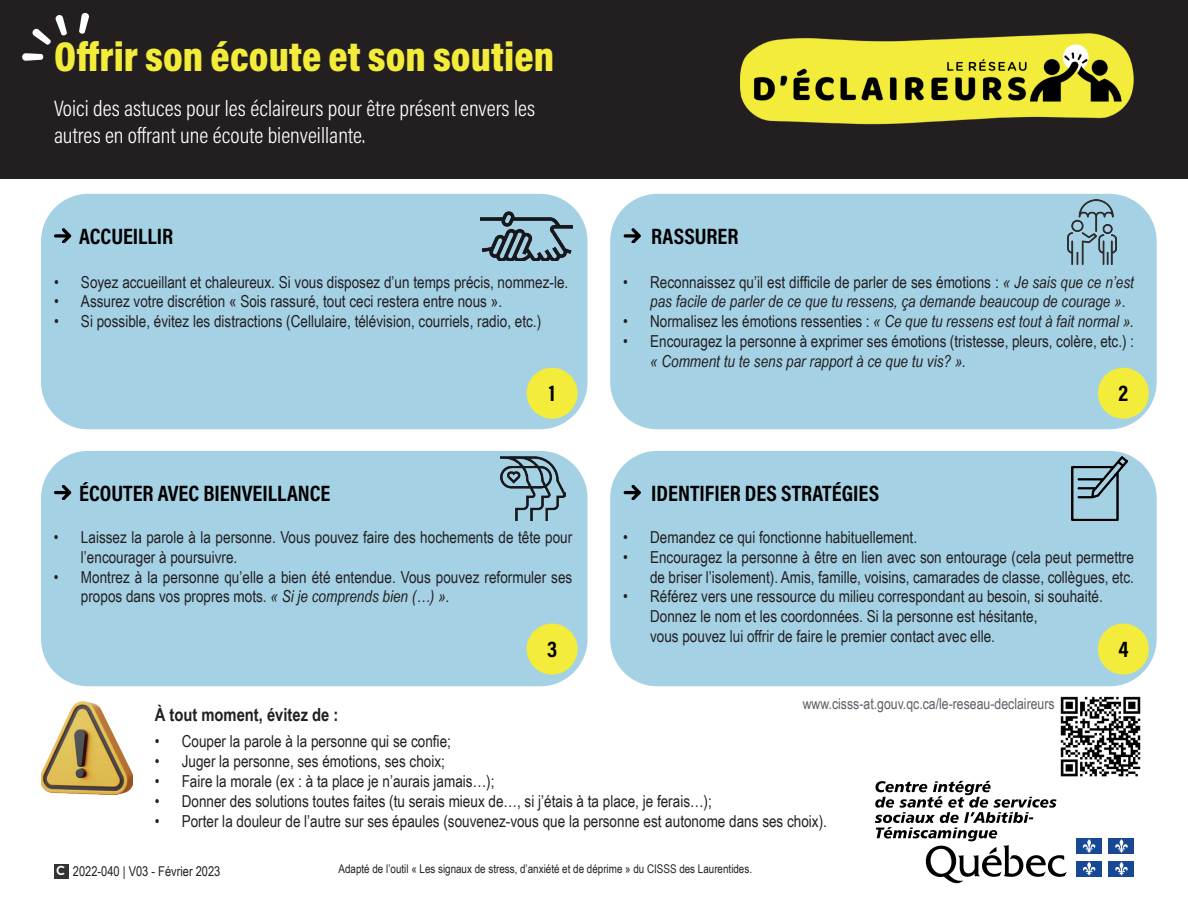
<style>
.page{position:relative;width:1188px;height:918px;background:#fff}
.page>*{position:absolute;margin:0;border:0;box-sizing:border-box;transform-origin:0 0}
.t1{font:42px "Acumin Variable Concept";color:#f3ec3a}
.t2{font:22.5px/27px "Acumin Variable Concept";color:#fff}
.t3{font:22.5px "Acumin Variable Concept";color:#000}
.t4{font:700 18px "Arial Narrow";color:#231f20}
.t5{font:16.5px/19.8px "Arial Narrow";color:#231f20}
.t6{font:italic 16.5px/19.8px "Arial Narrow";color:#231f20}
.t7{font:15px "Arial Narrow";color:#5b5f66}
.t8{font:13.5px "Arial Narrow";color:#231f20}
.t9{font:12px "Arial Narrow";color:#231f20}
.s1{font-style:normal}
.s2{font-style:italic}
.s3{font-family:"Baron Neue";font-weight:700;font-size:13.05px;color:#fff}
</style>
<div class="page">
<svg style="left:875px;top:781px;width:192px;height:103px"></svg>
<div style="left:1077px;top:838px;width:25px;height:16px;background:#174895"></div>
<svg style="left:1083px;top:839px;width:13px;height:14px"></svg>
<div style="left:1109px;top:838px;width:25px;height:16px;background:#184794"></div>
<svg style="left:1115px;top:839px;width:13px;height:14px"></svg>
<div style="left:1077px;top:861px;width:25px;height:15px;background:#174895"></div>
<svg style="left:1083px;top:862px;width:13px;height:14px"></svg>
<div style="left:1109px;top:861px;width:25px;height:15px;background:#174895"></div>
<svg style="left:1115px;top:862px;width:13px;height:14px"></svg>
<div style="left:54px;top:864px;width:14px;height:14px;background:#323332"></div>
<div style="left:0;top:0;width:1188px;height:179px;background:#231f20"></div>
<img style="left:741px;top:33px;width:393px;height:92px">
<div style="left:41px;top:194px;width:547px;height:235px;background:#a5d1e5;border-radius:47px"></div>
<div style="left:610px;top:451px;width:547px;height:235px;background:#a5d1e5;border-radius:47px"></div>
<div style="left:41px;top:451px;width:547px;height:235px;background:#a5d1e5;border-radius:47px"></div>
<div style="left:610px;top:194px;width:547px;height:235px;background:#a5d1e5;border-radius:47px"></div>
<svg style="left:22px;top:53px;width:21px;height:8px"></svg>
<svg style="left:32px;top:15px;width:35px;height:30px"></svg>
<svg style="left:79px;top:13px;width:10px;height:21px"></svg>
<svg style="left:54px;top:229px;width:17px;height:14px"></svg>
<svg style="left:624px;top:229px;width:17px;height:14px"></svg>
<svg style="left:54px;top:485px;width:17px;height:15px"></svg>
<svg style="left:624px;top:485px;width:17px;height:15px"></svg>
<img style="left:41px;top:702px;width:92px;height:92px">
<img style="left:481px;top:212px;width:91px;height:48px">
<img style="left:501px;top:456px;width:64px;height:65px">
<img style="left:1071px;top:456px;width:57px;height:65px">
<img style="left:1068px;top:200px;width:48px;height:65px">
<div style="left:527px;top:368px;width:51px;height:51px;background:#f3ec3a;border-radius:50%"></div>
<div style="left:527px;top:624px;width:51px;height:51px;background:#f3ec3a;border-radius:50%"></div>
<div style="left:1098px;top:368px;width:51px;height:51px;background:#f3ec3a;border-radius:50%"></div>
<div style="left:1098px;top:624px;width:51px;height:51px;background:#f3ec3a;border-radius:50%"></div>
<img style="left:1060px;top:696px;width:81px;height:81px">
<h1 class="t1" style="left:54px;top:28px;width:502px">Offrir son écoute et son soutien</h1>
<h2 class="t2" style="left:54px;top:94px;width:483px">Voici des astuces pour les éclaireurs pour être présent envers les autres en offrant une écoute bienveillante.</h2>
<h2 class="t3" style="left:79px;top:221px;width:96px">ACCUEILLIR</h2>
<h2 class="t3" style="left:651px;top:221px;width:89px">RASSURER</h2>
<p class="t5" style="left:54px;top:271px;width:516px">• Soyez accueillant et chaleureux. Si vous disposez d’un temps précis, nommez-le.</p>
<p class="t5" style="left:54px;top:291px;width:450px">• Assurez votre discrétion « Sois rassuré, tout ceci restera entre nous ».</p>
<p class="t5" style="left:54px;top:311px;width:489px">• Si possible, évitez les distractions (Cellulaire, télévision, courriels, radio, etc.)</p>
<h2 class="t3" style="left:549px;top:378px;width:8px">1</h2>
<p class="t6" style="left:650px;top:272px;width:485px;text-indent:-27px"><span class="s1">• Reconnaissez qu’il est difficile de parler de ses émotions :</span> « Je sais que ce n’est pas facile de parler de ce que tu ressens, ça demande beaucoup de courage »<span class="s1">.</span></p>
<p class="t6" style="left:623px;top:311px;width:512px"><span class="s1">• Normalisez les émotions ressenties :</span> « Ce que tu ressens est tout à fait normal ».</p>
<p class="t5" style="left:623px;top:331px;width:512px">• Encouragez la personne à exprimer ses émotions (tristesse, pleurs, colère, etc.) :</p>
<p class="t6" style="left:650px;top:351px;width:317px">« Comment tu te sens par rapport à ce que tu vis? ».</p>
<h2 class="t3" style="left:1119px;top:378px;width:11px">2</h2>
<h2 class="t3" style="left:79px;top:478px;width:253px">ÉCOUTER AVEC BIENVEILLANCE</h2>
<h2 class="t3" style="left:651px;top:478px;width:229px">IDENTIFIER DES STRATÉGIES</h2>
<p class="t5" style="left:81px;top:527px;width:493px;text-indent:-27px">• Laissez la parole à la personne. Vous pouvez faire des hochements de tête pour l’encourager à poursuivre.</p>
<p class="t5" style="left:81px;top:566px;width:493px;text-indent:-27px">• Montrez à la personne qu’elle a bien été entendue. Vous pouvez reformuler ses propos dans vos propres mots. <span class="s2">« Si je comprends bien (…) ».</span></p>
<p class="t4" style="left:155px;top:701px;width:185px">À tout moment, évitez de :</p>
<h2 class="t3" style="left:547px;top:634px;width:12px">3</h2>
<p class="t5" style="left:623px;top:527px;width:295px">• Demandez ce qui fonctionne habituellement.</p>
<p class="t5" style="left:623px;top:547px;width:512px;text-align:right">• Encouragez la personne à être en lien avec son entourage (cela peut permettre de briser l’isolement). Amis, famille, voisins, camarades de classe, collègues, etc.</p>
<p class="t5" style="left:650px;top:586px;width:454px;text-indent:-27px">• Référez vers une ressource du milieu correspondant au besoin, si souhaité.<br>Donnez le nom et les coordonnées. Si la personne est hésitante,<br>vous pouvez lui offrir de faire le premier contact avec elle.</p>
<h2 class="t3" style="left:1118px;top:634px;width:12px">4</h2>
<p class="t7" style="left:803px;top:692px;width:254px">www.cisss-at.gouv.qc.ca/le-reseau-declaireurs</p>
<p class="t5" style="left:155px;top:731px;width:298px">• Couper la parole à la personne qui se confie;</p>
<p class="t5" style="left:155px;top:751px;width:292px">• Juger la personne, ses émotions, ses choix;</p>
<p class="t5" style="left:155px;top:771px;width:341px">• Faire la morale (ex : à ta place je n’aurais jamais…);</p>
<p class="t5" style="left:155px;top:790px;width:559px">• Donner des solutions toutes faites (tu serais mieux de…, si j’étais à ta place, je ferais…);</p>
<p class="t5" style="left:155px;top:810px;width:674px">• Porter la douleur de l’autre sur ses épaules (souvenez-vous que la personne est autonome dans ses choix).</p>
<p class="t9" style="left:339px;top:860px;width:415px">Adapté de l’outil « Les signaux de stress, d’anxiété et de déprime » du CISSS des Laurentides.</p>
<p class="t8" style="left:56px;top:861px;width:166px"><span class="s3">C</span> 2022-040 | V03 - Février 2023</p>
</div>
